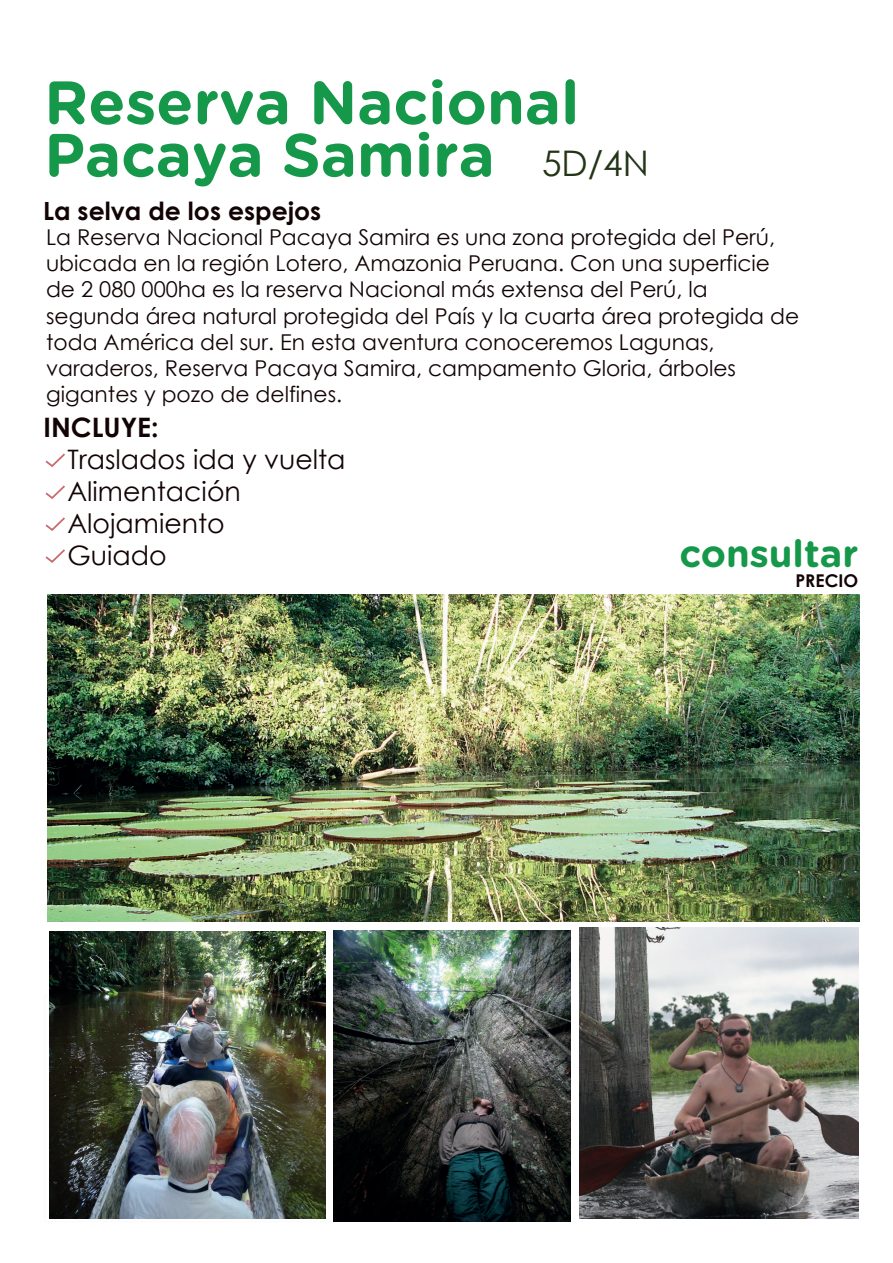
<style>
.page{position:relative;width:893px;height:1263px;background:#fff}
.page>*{position:absolute;margin:0;border:0;box-sizing:border-box;transform-origin:0 0}
.t1{font:700 60.9px/52.5px "Gotham Rounded";color:#15984a}
.t2{font:700 38.1px "Gotham Rounded";color:#15984a}
.t3{font:35.25px "Century Gothic";color:#243516}
.t4{font:26.85px/32.1px "Century Gothic";color:#120304}
.t5{font:700 26.85px "Century Gothic";color:#120304}
.t6{font:700 25.05px "Century Gothic";color:#120304}
.t7{font:21.75px/26.1px "Century Gothic";color:#120304}
.t8{font:700 17.55px "Century Gothic";color:#120304}
</style>
<div class="page">
<svg style="left:45px;top:453px;width:20px;height:14px"></svg>
<svg style="left:45px;top:485px;width:20px;height:14px"></svg>
<svg style="left:45px;top:517px;width:20px;height:14px"></svg>
<svg style="left:45px;top:549px;width:20px;height:14px"></svg>
<div style="left:589px;top:995px;width:271px;height:227px;border:2px solid #fff"></div>
<img style="left:47px;top:594px;width:812px;height:328px">
<img style="left:49px;top:932px;width:276px;height:286px">
<img style="left:333px;top:930px;width:238px;height:291px">
<img style="left:579px;top:928px;width:279px;height:290px">
<h1 class="t1" style="left:44px;top:74px;width:537px">Reserva Nacional<br>Pacaya Samira</h1>
<h3 class="t3" style="left:542px;top:139px;width:108px">5D/4N</h3>
<p class="t6" style="left:43px;top:192px;width:280px">La selva de los espejos</p>
<p class="t7" style="left:46px;top:224px;width:755px">La Reserva Nacional Pacaya Samira es una zona protegida del Perú, ubicada en la región Lotero, Amazonia Peruana. Con una superficie de 2 080 000ha es la reserva Nacional más extensa del Perú, la segunda área natural protegida del País y la cuarta área protegida de toda América del sur. En esta aventura conoceremos Lagunas, varaderos, Reserva Pacaya Samira, campamento Gloria, árboles gigantes y pozo de delfines.</p>
<p class="t5" style="left:44px;top:407px;width:117px">INCLUYE:</p>
<p class="t4" style="left:67px;top:443px;width:280px">Traslados ida y vuelta<br>Alimentación<br>Alojamiento<br>Guiado</p>
<h2 class="t2" style="left:679px;top:525px;width:180px">consultar</h2>
<p class="t8" style="left:795px;top:568px;width:64px">PRECIO</p>
</div>
